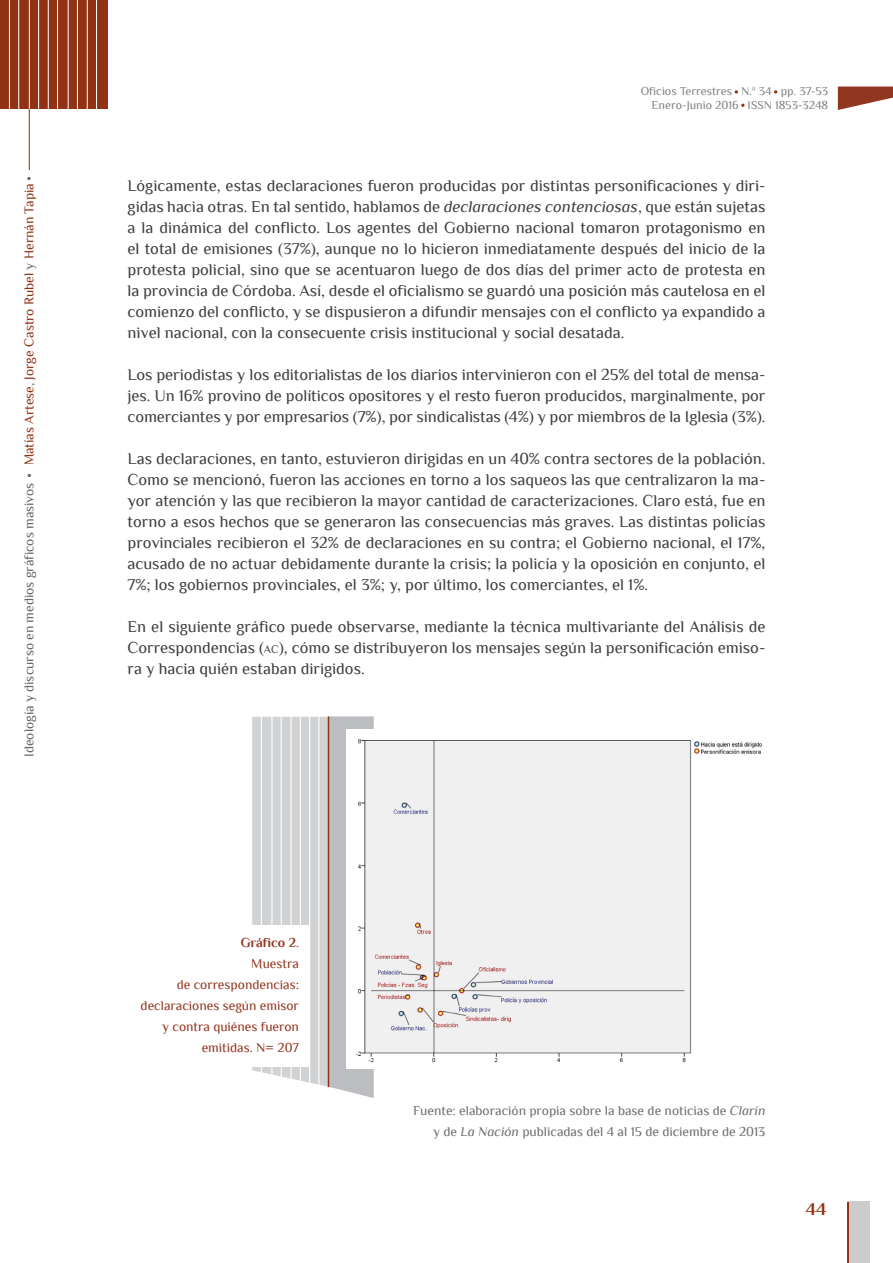
<style>
.page{position:relative;width:893px;height:1263px;background:#fff}
.page>*{position:absolute;margin:0;border:0;box-sizing:border-box;transform-origin:0 0}
.t1{font:700 18px "Philosopher";color:#913214}
.tx_principal{font:16.5px/21px "Philosopher";color:#3e3e3f;text-align:justify}
.t2{font:13.5px/21px "Philosopher";color:#6c6d70;text-align:right}
.epigrafe2{font:13.5px/21px "Philosopher";color:#91351f;text-align:right}
.t3{font:13.5px "Philosopher";color:#666}
.t4{font:13.5px "Philosopher";color:#913214}
.t5{font:12px/14.4px "Philosopher";color:#808080;text-align:right}
.s1{color:#6c6d70}
.s2{font-style:italic}
.s3{font-size:11.55px}
.s4{font-weight:700}
</style>
<div class="page">
<div style="left:0;top:0;width:107px;height:109px;background:#913214"></div>
<hr style="left:9px;top:0;width:1px;height:135px;background:#fff">
<hr style="left:87px;top:0;width:1px;height:135px;background:#fff">
<hr style="left:48px;top:0;width:1px;height:135px;background:#fff">
<hr style="left:29px;top:0;width:1px;height:135px;background:#fff">
<hr style="left:68px;top:0;width:1px;height:135px;background:#fff">
<hr style="left:18px;top:0;width:1px;height:135px;background:#fff">
<hr style="left:29px;top:109px;width:1px;height:61px;background:#913214">
<hr style="left:96px;top:0;width:1px;height:135px;background:#fff">
<hr style="left:57px;top:0;width:1px;height:135px;background:#fff">
<hr style="left:38px;top:0;width:1px;height:135px;background:#fff">
<hr style="left:77px;top:0;width:1px;height:135px;background:#fff">
<svg style="left:838px;top:87px;width:55px;height:23px"></svg>
<svg style="left:735px;top:90px;width:3px;height:4px"></svg>
<svg style="left:774px;top:90px;width:3px;height:4px"></svg>
<hr style="left:847px;top:1202px;width:3px;height:61px;background:#913214">
<div style="left:849px;top:1202px;width:21px;height:61px;background:#ccc"></div>
<svg style="left:252px;top:717px;width:76px;height:370px;background:#d3d3d5"></svg>
<hr style="left:309px;top:712px;width:1px;height:375px;background:#fff">
<hr style="left:290px;top:712px;width:2px;height:375px;background:#fff">
<hr style="left:271px;top:712px;width:2px;height:375px;background:#fff">
<hr style="left:318px;top:712px;width:1px;height:375px;background:#fff">
<hr style="left:300px;top:712px;width:1px;height:375px;background:#fff">
<hr style="left:261px;top:712px;width:1px;height:375px;background:#fff">
<hr style="left:281px;top:712px;width:1px;height:375px;background:#fff">
<svg style="left:328px;top:716px;width:46px;height:382px;background:#bebdc0"></svg>
<div style="left:129px;top:926px;width:181px;height:141px;background:#fff"></div>
<hr style="left:328px;top:716px;width:1px;height:371px;background:#913214">
<img style="left:346px;top:729px;width:416px;height:339px">
<p class="t3" style="left:27px;top:171px;width:6px">•</p>
<p class="t4" style="left:22px;top:465px;width:284px;rotate:-90deg">Matías Artese<span class="s1">,</span> Jorge Castro Rubel <span class="s1">y</span> Hernán Tapia</p>
<p class="t3" style="left:22px;top:757px;width:276px;rotate:-90deg">Ideología y discurso en medios gráficos masivos</p>
<p class="t3" style="left:27px;top:468px;width:6px">•</p>
<p class="t5" style="left:641px;top:84px;width:189px">Oficios Terrestres N.º 34 pp. 37-53<br>Enero-Junio 2016 ISSN 1853-3248</p>
<p class="tx_principal" style="left:128px;top:175px;width:639px">Lógicamente, estas declaraciones fueron producidas por distintas personificaciones y diri&shy;gidas hacia otras. En tal sentido, hablamos de <span class="s2">declaraciones contenciosas</span>, que están sujetas a la dinámica del conflicto. Los agentes del Gobierno nacional tomaron protagonismo en el total de emisiones (37%), aunque no lo hicieron inmediatamente después del inicio de la protesta policial, sino que se acentuaron luego de dos días del primer acto de protesta en la provincia de Córdoba. Así, desde el oficialismo se guardó una posición más cautelosa en el comienzo del conflicto, y se dispusieron a difundir mensajes con el conflicto ya expandido a nivel nacional, con la consecuente crisis institucional y social desatada.</p>
<p class="tx_principal" style="left:128px;top:364px;width:639px">Los periodistas y los editorialistas de los diarios intervinieron con el 25% del total de mensa&shy;jes. Un 16% provino de políticos opositores y el resto fueron producidos, marginalmente, por comerciantes y por empresarios (7%), por sindicalistas (4%) y por miembros de la Iglesia (3%).</p>
<p class="tx_principal" style="left:128px;top:448px;width:639px">Las declaraciones, en tanto, estuvieron dirigidas en un 40% contra sectores de la población.<br>Como se mencionó, fueron las acciones en torno a los saqueos las que centralizaron la ma&shy;yor atención y las que recibieron la mayor cantidad de caracterizaciones. Claro está, fue en torno a esos hechos que se generaron las consecuencias más graves. Las distintas policías provinciales recibieron el 32% de declaraciones en su contra; el Gobierno nacional, el 17%, acusado de no actuar debidamente durante la crisis; la policía y la oposición en conjunto, el 7%; los gobiernos provinciales, el 3%; y, por último, los comerciantes, el 1%.</p>
<p class="tx_principal" style="left:128px;top:616px;width:639px">En el siguiente gráfico puede observarse, mediante la técnica multivariante del Análisis de Correspondencias (<span class="s3">ac</span>), cómo se distribuyeron los mensajes según la personificación emiso&shy;ra y hacia quién estaban dirigidos.</p>
<p class="epigrafe2" style="left:141px;top:932px;width:160px"><span class="s4">Gráfico 2</span>.<br>Muestra<br>de correspondencias: declaraciones según emisor y contra quiénes fueron emitidas. N= 207</p>
<p class="t2" style="left:413px;top:1100px;width:354px">Fuente: elaboración propia sobre la base de noticias de <span class="s2">Clarín </span>y de <span class="s2">La Nación</span> publicadas del 4 al 15 de diciembre de 2013</p>
<p class="t1" style="left:806px;top:1199px;width:22px">44</p>
</div>
